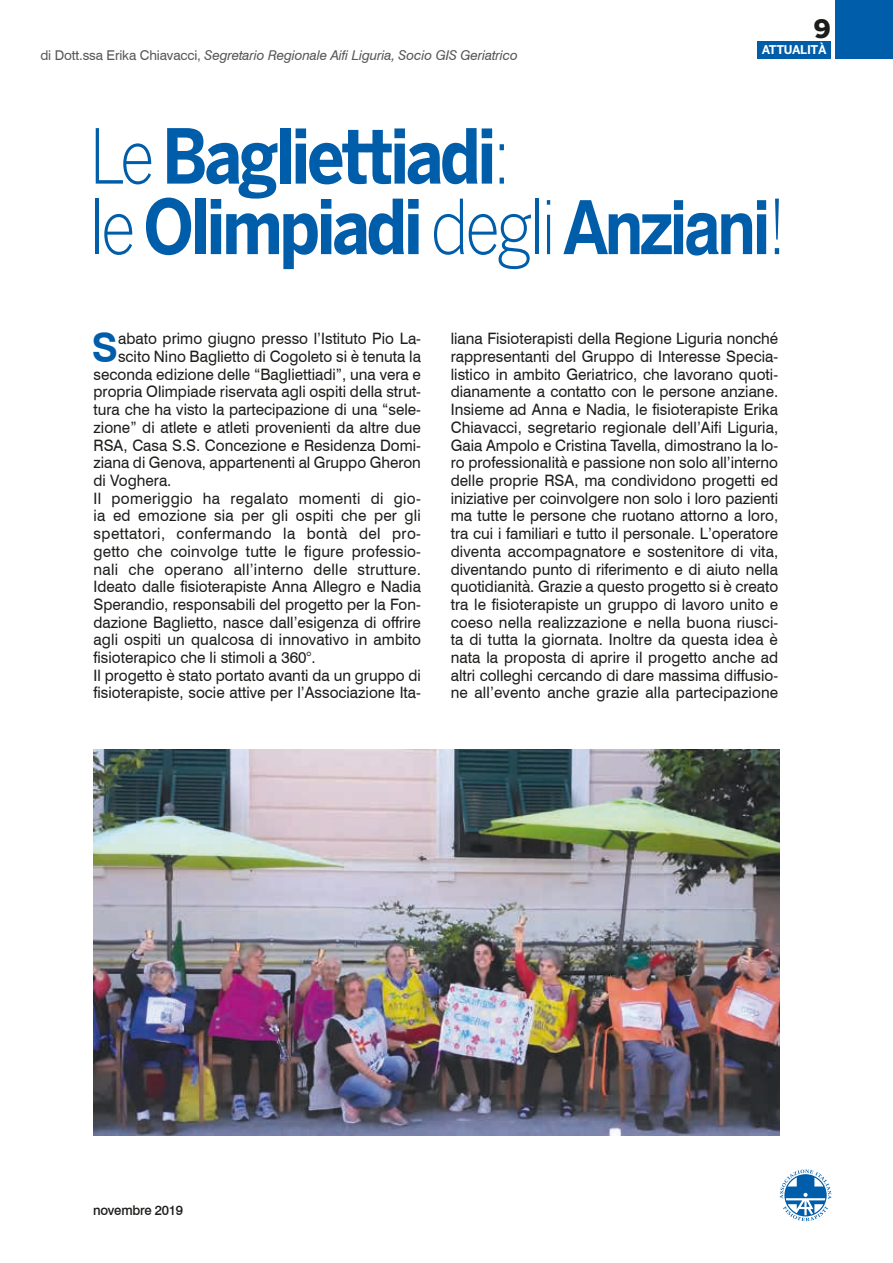
<style>
.page{position:relative;width:893px;height:1263px;background:#fff}
.page>*{position:absolute;margin:0;border:0;box-sizing:border-box;transform-origin:0 0}
.t1{font:700 75px/70.5px "Benton Sans";letter-spacing:-.05em;color:#005da9;scale:.86 1}
.t2{font:700 40.35px "Swiss 721 BT";color:#005da9}
.t3{font:900 25.2px "Benton Sans";color:#1d1d1b}
.t4{font:15.75px/17.7px "Swiss 721 BT";color:#1d1d1b;text-align:justify}
.t5{font:15.75px "Swiss 721 BT";letter-spacing:.02em;color:#1d1d1b}
.t6{font:15.75px "Swiss 721 BT";letter-spacing:.025em;color:#1d1d1b}
.t7{font:italic 13.5px "Swiss 721 BT";letter-spacing:-.01em;color:#575756}
.t8{font:500 13.5px "Swiss 721 BT";letter-spacing:-.02em;color:#1d1d1b}
.t9{font:700 12px "Benton Sans";letter-spacing:-.025em;color:#fff}
.s1{font-style:normal}
.s2{font-weight:300}
.s3{font-family:"Swiss 721 BT"}
</style>
<div class="page">
<svg style="left:780px;top:1169px;width:51px;height:52px"></svg>
<div style="left:835px;top:0;width:58px;height:59px;background:#005da9"></div>
<div style="left:757px;top:41px;width:74px;height:18px;background:#005da9"></div>
<img style="left:94px;top:749px;width:686px;height:386px">
<p class="t7" style="left:40px;top:47px;width:479px"><span class="s1">di Dott.ssa Erika Chiavacci,</span> Segretario Regionale Aifi Liguria, Socio GIS Geriatrico</p>
<h3 class="t3" style="left:814px;top:13px;width:18px">9</h3>
<p class="t9" style="left:762px;top:43px;width:66px">ATTUALITÀ</p>
<h1 class="t1" style="left:89px;top:120px;width:812px"><span class="s2">Le</span> Bagliettiadi<span class="s2">:<br>le</span> Olimpiadi <span class="s2">degli</span> <span class="s3">Anziani</span><span class="s2">!</span></h1>
<h2 class="t2" style="left:92px;top:323px;width:28px">S</h2>
<p class="t4" style="left:118px;top:330px;width:304px">abato primo giugno presso l’Istituto Pio La-</p>
<p class="t4" style="left:118px;top:347px;width:304px">scito Nino Baglietto di Cogoleto si è tenuta la</p>
<p class="t4" style="left:94px;top:365px;width:329px">seconda edizione delle “Bagliettiadi”, una vera e</p>
<p class="t4" style="left:94px;top:383px;width:329px">propria Olimpiade riservata agli ospiti della strut-</p>
<p class="t4" style="left:94px;top:401px;width:329px">tura che ha visto la partecipazione di una “sele-</p>
<p class="t4" style="left:94px;top:418px;width:329px">zione” di atlete e atleti provenienti da altre due</p>
<p class="t4" style="left:94px;top:436px;width:329px">RSA, Casa S.S. Concezione e Residenza Domi-</p>
<p class="t4" style="left:94px;top:454px;width:329px">ziana di Genova, appartenenti al Gruppo Gheron</p>
<p class="t4" style="left:94px;top:471px;width:79px">di Voghera.</p>
<p class="t5" style="left:94px;top:488px;width:329px">Il pomeriggio ha regalato momenti di gio-</p>
<p class="t4" style="left:94px;top:507px;width:329px">ia ed emozione sia per gli ospiti che per gli</p>
<p class="t6" style="left:94px;top:524px;width:329px">spettatori, confermando la bontà del pro-</p>
<p class="t4" style="left:94px;top:542px;width:329px">getto che coinvolge tutte le figure professio-</p>
<p class="t5" style="left:94px;top:559px;width:329px">nali che operano all’interno delle strutture.</p>
<p class="t4" style="left:94px;top:578px;width:329px">Ideato dalle fisioterapiste Anna Allegro e Nadia</p>
<p class="t4" style="left:94px;top:595px;width:329px">Sperandio, responsabili del progetto per la Fon-</p>
<p class="t4" style="left:94px;top:613px;width:329px">dazione Baglietto, nasce dall’esigenza di offrire</p>
<p class="t4" style="left:94px;top:631px;width:329px">agli ospiti un qualcosa di innovativo in ambito</p>
<p class="t4" style="left:94px;top:648px;width:224px">fisioterapico che li stimoli a 360°.</p>
<p class="t4" style="left:94px;top:666px;width:329px">Il progetto è stato portato avanti da un gruppo di</p>
<p class="t4" style="left:94px;top:684px;width:329px">fisioterapiste, socie attive per l’Associazione Ita-</p>
<p class="t4" style="left:451px;top:330px;width:329px">liana Fisioterapisti della Regione Liguria nonché rappresentanti del Gruppo di Interesse Specia&shy;listico in ambito Geriatrico, che lavorano quoti&shy;dianamente a contatto con le persone anziane.<br>Insieme ad Anna e Nadia, le fisioterapiste Erika Chiavacci, segretario regionale dell’Aifi Liguria, Gaia Ampolo e Cristina Tavella, dimostrano la lo&shy;ro professionalità e passione non solo all’interno delle proprie RSA, ma condividono progetti ed iniziative per coinvolgere non solo i loro pazienti ma tutte le persone che ruotano attorno a loro, tra cui i familiari e tutto il personale. L’operatore diventa accompagnatore e sostenitore di vita, diventando punto di riferimento e di aiuto nella quotidianità. Grazie a questo progetto si è creato tra le fisioterapiste un gruppo di lavoro unito e coeso nella realizzazione e nella buona riusci&shy;ta di tutta la giornata. Inoltre da questa idea è nata la proposta di aprire il progetto anche ad altri colleghi cercando di dare massima diffusio&shy;ne all’evento anche grazie alla partecipazione</p>
<p class="t8" style="left:93px;top:1202px;width:92px">novembre 2019</p>
</div>
